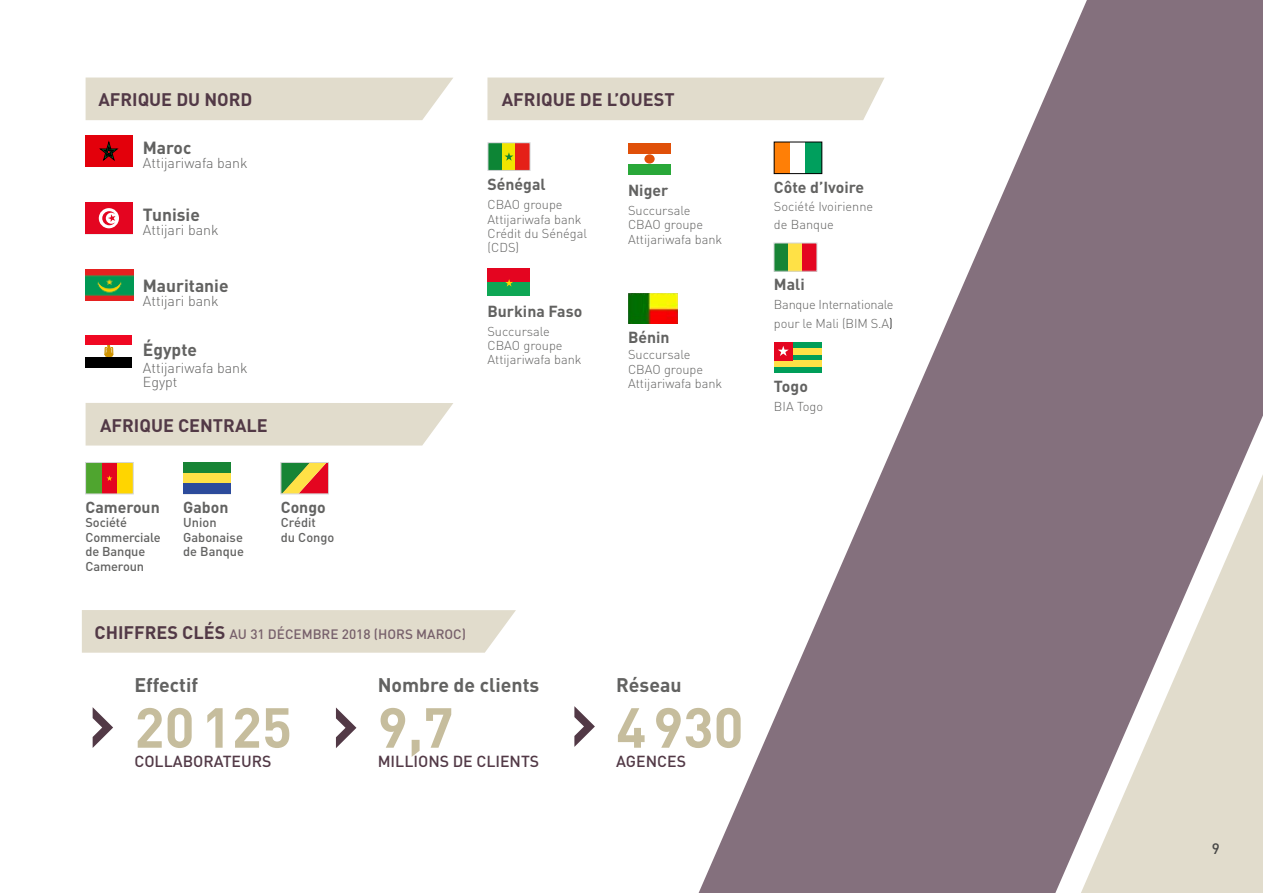
<style>
.page{position:relative;width:1263px;height:893px;background:#fff}
.page>*{position:absolute;margin:0;border:0;box-sizing:border-box;transform-origin:0 0}
.t1{font:700 55.5px "DIN";color:#c6bd9d}
.t2{font:700 19.5px "DIN";color:#626261}
.t3{font:700 18px "DIN";color:#523946}
.t4{font:700 17.4px "DIN";color:#626261}
.t5{font:500 15.9px "DIN";color:#523946}
.t6{font:700 15.75px "DIN";color:#626261}
.t7{font:500 15px "DIN";color:#484847}
.t8{font:300 14.25px/14.1px "DIN";color:#626261}
.t9{font:500 13.5px "DIN";color:#77606b}
.t10{font:300 12.75px/14.4px "DIN";color:#626261}
.t11{font:500 12.75px/14.4px "DIN";letter-spacing:-.01em;color:#626261}
.t12{font:300 12.75px/18.9px "DIN";letter-spacing:-.02em;color:#626261}
.s1{font-weight:700;font-size:18px;color:#523946}
.s2{color:#000}
</style>
<div class="page">
<svg style="left:699px;top:0;width:564px;height:893px;fill:#84707d"></svg>
<svg style="left:1081px;top:474px;width:182px;height:419px;background:#c2b8b5"></svg>
<svg style="left:93px;top:707px;width:20px;height:41px"></svg>
<svg style="left:574px;top:706px;width:21px;height:41px"></svg>
<svg style="left:336px;top:707px;width:20px;height:41px"></svg>
<div style="left:82px;top:610px;width:434px;height:43px;background:#e1dccc"></div>
<div style="left:86px;top:403px;width:367px;height:43px;background:#e1dccc"></div>
<div style="left:117px;top:462px;width:16px;height:32px;background:#ffd500"></div>
<div style="left:101px;top:462px;width:16px;height:32px;background:#e40520"></div>
<div style="left:86px;top:462px;width:16px;height:32px;background:#4fa52f"></div>
<svg style="left:107px;top:475px;width:5px;height:6px"></svg>
<div style="left:86px;top:462px;width:47px;height:32px;border:1px solid #d2d5d6"></div>
<div style="left:183px;top:462px;width:48px;height:11px;background:#178435"></div>
<div style="left:183px;top:473px;width:48px;height:11px;background:#ffe146"></div>
<div style="left:183px;top:483px;width:48px;height:11px;background:#2c4b9b"></div>
<svg style="left:283px;top:464px;width:44px;height:28px"></svg>
<div style="left:281px;top:462px;width:48px;height:32px;border:1px solid #d2d5d6"></div>
<div style="left:488px;top:143px;width:14px;height:27px;background:#0d8535"></div>
<div style="left:502px;top:143px;width:14px;height:27px;background:#f1e500"></div>
<div style="left:516px;top:143px;width:14px;height:27px;background:#e52018"></div>
<svg style="left:504px;top:152px;width:9px;height:9px"></svg>
<div style="left:487px;top:282px;width:43px;height:14px;background:#0ea755"></div>
<div style="left:487px;top:268px;width:43px;height:14px;background:#e40520"></div>
<svg style="left:505px;top:279px;width:8px;height:8px"></svg>
<div style="left:628px;top:143px;width:43px;height:10px;background:#e05009"></div>
<div style="left:644px;top:154px;width:11px;height:10px;background:#e05009;border-radius:50%"></div>
<div style="left:628px;top:164px;width:43px;height:11px;background:#29a839"></div>
<img style="left:628px;top:293px;width:49px;height:31px">
<div style="left:774px;top:142px;width:16px;height:32px;background:#ff7f06"></div>
<div style="left:805px;top:142px;width:17px;height:32px;background:#009f5d"></div>
<div style="left:774px;top:142px;width:48px;height:32px;border:1px solid #000"></div>
<div style="left:774px;top:243px;width:14px;height:28px;background:#178435"></div>
<div style="left:788px;top:243px;width:14px;height:28px;background:#ffe146"></div>
<div style="left:802px;top:243px;width:15px;height:28px;background:#e40520"></div>
<div style="left:774px;top:342px;width:48px;height:31px;background:#009e59"></div>
<div style="left:791px;top:348px;width:31px;height:6px;background:#ffe146"></div>
<div style="left:774px;top:361px;width:48px;height:6px;background:#ffe146"></div>
<div style="left:774px;top:342px;width:18px;height:19px;background:#e40520"></div>
<svg style="left:778px;top:346px;width:11px;height:10px"></svg>
<div style="left:86px;top:78px;width:367px;height:42px;background:#e1dccc"></div>
<div style="left:487px;top:78px;width:397px;height:42px;background:#e1dccc"></div>
<div style="left:85px;top:203px;width:48px;height:31px;background:#e40520"></div>
<svg style="left:99px;top:208px;width:20px;height:20px"></svg>
<svg style="left:102px;top:211px;width:14px;height:14px"></svg>
<div style="left:86px;top:351px;width:46px;height:16px;background:#000"></div>
<div style="left:86px;top:335px;width:46px;height:16px;background:#f00822"></div>
<div style="left:86px;top:345px;width:46px;height:12px;background:#fff"></div>
<svg style="left:104px;top:345px;width:10px;height:12px"></svg>
<img style="left:86px;top:270px;width:47px;height:31px">
<div style="left:85px;top:136px;width:48px;height:31px;background:#e3000b"></div>
<svg style="left:100px;top:142px;width:18px;height:18px"></svg>
<h3 class="t3" style="left:98px;top:88px;width:156px">AFRIQUE DU NORD</h3>
<h3 class="t3" style="left:502px;top:88px;width:174px">AFRIQUE DE L’OUEST</h3>
<h3 class="t4" style="left:143px;top:136px;width:50px">Maroc</h3>
<p class="t8" style="left:143px;top:156px;width:106px">Attijariwafa bank</p>
<h3 class="t4" style="left:143px;top:203px;width:59px">Tunisie</h3>
<p class="t8" style="left:143px;top:223px;width:77px">Attijari bank</p>
<h3 class="t4" style="left:143px;top:274px;width:87px">Mauritanie</h3>
<p class="t8" style="left:143px;top:293px;width:77px">Attijari bank</p>
<h3 class="t4" style="left:143px;top:338px;width:56px">Égypte</h3>
<p class="t8" style="left:143px;top:361px;width:106px">Attijariwafa bank<br>Egypt</p>
<h3 class="t3" style="left:100px;top:413px;width:169px">AFRIQUE CENTRALE</h3>
<p class="t6" style="left:487px;top:174px;width:60px">Sénégal</p>
<p class="t10" style="left:487px;top:197px;width:101px">CBAO groupe<br>Attijariwafa bank<br>Crédit du Sénégal (CDS)</p>
<p class="t6" style="left:487px;top:301px;width:96px">Burkina Faso</p>
<p class="t10" style="left:487px;top:324px;width:96px">Succursale<br>CBAO groupe<br>Attijariwafa bank</p>
<p class="t6" style="left:86px;top:497px;width:76px">Cameroun</p>
<p class="t11" style="left:86px;top:515px;width:77px">Société<br>Commerciale de Banque<br>Cameroun</p>
<p class="t6" style="left:183px;top:497px;width:47px">Gabon</p>
<p class="t11" style="left:183px;top:515px;width:62px">Union<br>Gabonaise de Banque</p>
<p class="t6" style="left:281px;top:497px;width:46px">Congo</p>
<p class="t11" style="left:281px;top:515px;width:55px">Crédit<br>du Congo</p>
<p class="t9" style="left:95px;top:625px;width:373px"><span class="s1">CHIFFRES CLÉS</span> AU 31 DÉCEMBRE 2018 (HORS MAROC)</p>
<h2 class="t2" style="left:134px;top:672px;width:65px">Effectif</h2>
<h1 class="t1" style="left:134px;top:691px;width:159px">20125</h1>
<p class="t5" style="left:134px;top:751px;width:139px">COLLABORATEURS</p>
<h2 class="t2" style="left:378px;top:672px;width:163px">Nombre de clients</h2>
<h1 class="t1" style="left:378px;top:691px;width:77px">9,7</h1>
<p class="t5" style="left:378px;top:751px;width:163px">MILLIONS DE CLIENTS</p>
<p class="t6" style="left:628px;top:180px;width:42px">Niger</p>
<p class="t10" style="left:628px;top:203px;width:96px">Succursale<br>CBAO groupe<br>Attijariwafa bank</p>
<p class="t6" style="left:628px;top:327px;width:43px">Bénin</p>
<p class="t10" style="left:628px;top:347px;width:96px">Succursale<br>CBAO groupe<br>Attijariwafa bank</p>
<h2 class="t2" style="left:616px;top:672px;width:67px">Réseau</h2>
<h1 class="t1" style="left:616px;top:691px;width:129px">4930</h1>
<p class="t5" style="left:616px;top:751px;width:71px">AGENCES</p>
<p class="t6" style="left:774px;top:177px;width:92px">Côte d’Ivoire</p>
<p class="t10" style="left:774px;top:197px;width:101px;line-height:17.5px">Société Ivoirienne de Banque</p>
<p class="t6" style="left:774px;top:274px;width:32px">Mali</p>
<p class="t12" style="left:774px;top:295px;width:121px">Banque Internationale pour le Mali (BIM S.A<span class="s2">)</span></p>
<p class="t6" style="left:774px;top:376px;width:35px">Togo</p>
<p class="t10" style="left:774px;top:399px;width:51px">BIA Togo</p>
<p class="t7" style="left:1212px;top:839px;width:9px">9</p>
</div>
